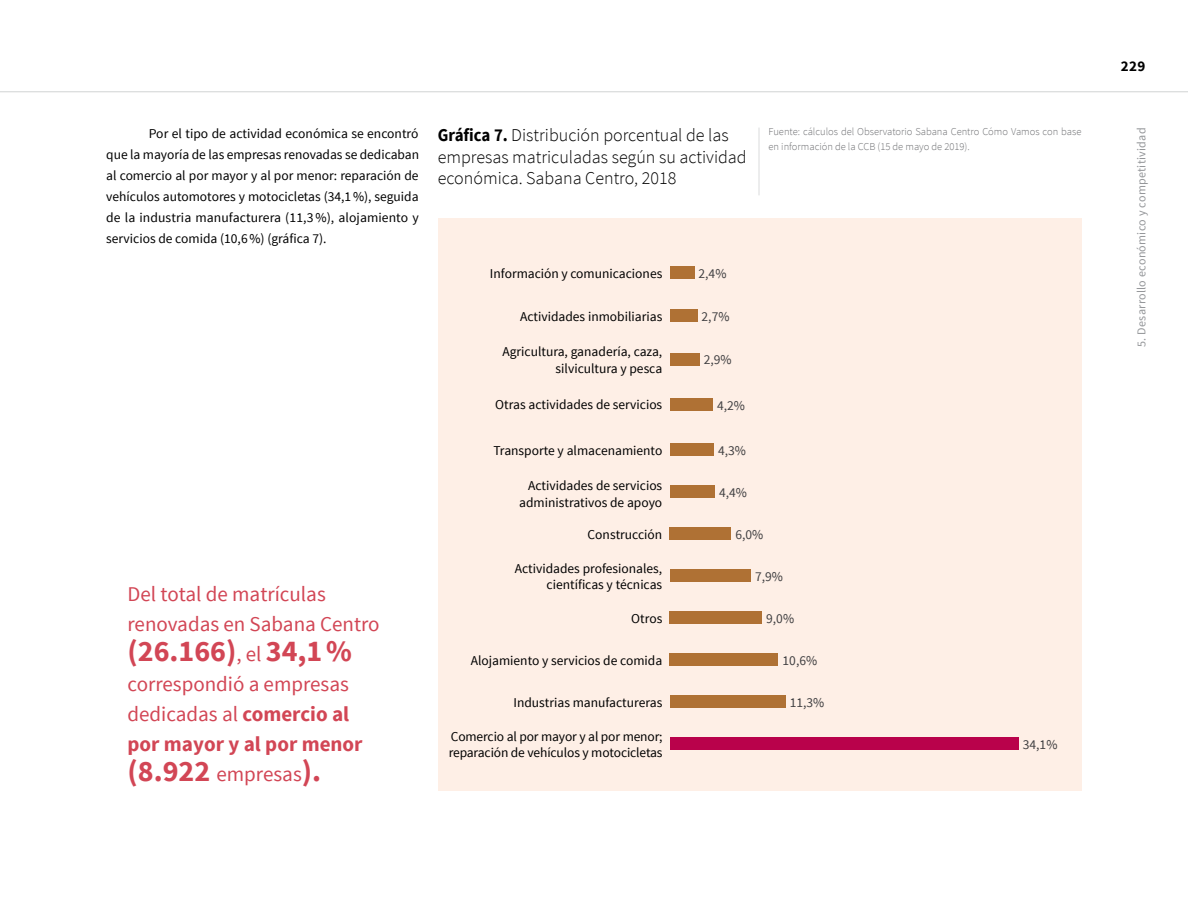
<style>
.page{position:relative;width:1188px;height:918px;background:#fff}
.page>*{position:absolute;margin:0;border:0;box-sizing:border-box;transform-origin:0 0}
.t1{font:700 30px "Source Sans Pro";color:#d24655}
.t2{font:21px/30px "Source Sans Pro";color:#d24655}
.t3{font:300 18px/21.6px "Source Sans Pro";color:#000}
.t4{font:700 15px "Source Sans Pro";color:#000}
.t5{font:13.5px/21px "Source Sans Pro";color:#000;text-align:right}
.t6{font:13.5px "Source Sans Pro";color:#414042}
.t7{font:12px "Source Sans Pro";letter-spacing:.025em;color:#939598}
.t8{font:300 10.5px/15px "Source Sans Pro";color:#6d6e71}
.s1{font-weight:400;font-size:21px}
.s2{font-weight:700}
</style>
<div class="page">
<hr style="left:0;top:91px;width:1188px;height:1px;background:#d1d3d4">
<hr style="left:758px;top:128px;width:2px;height:67px;background:#e6e7e8">
<div style="left:438px;top:219px;width:644px;height:572px;background:#feefe6"></div>
<div style="left:670px;top:696px;width:115px;height:12px;background:#af7134"></div>
<div style="left:670px;top:738px;width:348px;height:12px;background:#b9024b"></div>
<div style="left:670px;top:654px;width:108px;height:12px;background:#af7134"></div>
<div style="left:670px;top:612px;width:92px;height:12px;background:#af7134"></div>
<div style="left:670px;top:570px;width:81px;height:12px;background:#af7134"></div>
<div style="left:670px;top:528px;width:61px;height:12px;background:#af7134"></div>
<div style="left:670px;top:486px;width:45px;height:12px;background:#af7134"></div>
<div style="left:670px;top:444px;width:44px;height:12px;background:#af7134"></div>
<div style="left:670px;top:398px;width:43px;height:13px;background:#af7134"></div>
<div style="left:670px;top:353px;width:29px;height:13px;background:#af7134"></div>
<div style="left:670px;top:309px;width:27px;height:13px;background:#af7134"></div>
<div style="left:670px;top:266px;width:24px;height:13px;background:#af7134"></div>
<p class="t5" style="left:106px;top:124px;width:314px;text-align:justify;text-indent:43px">Por el tipo de actividad económica se encontró que la mayoría de las empresas renovadas se dedicaban al comercio al por mayor y al por menor: reparación de vehículos automotores y motocicletas (34,1%), seguida de la industria manufacturera (11,3%), alojamiento y servicios de comida (10,6%) (gráfica 7).</p>
<h2 class="t2" style="left:128px;top:579px;width:254px">Del total de matrículas renovadas en Sabana Centro</h2>
<h1 class="t1" style="left:128px;top:632px;width:226px">(26.166)<span class="s1">, el</span> 34,1%</h1>
<h2 class="t2" style="left:128px;top:669px;width:237px">correspondió a empresas dedicadas al <span class="s2">comercio al por mayor y al por menor</span></h2>
<h1 class="t1" style="left:128px;top:752px;width:195px">(8.922 <span class="s1">empresas</span>).</h1>
<h3 class="t3" style="left:438px;top:124px;width:310px"><span class="s2">Gráfica 7.</span> Distribución porcentual de las empresas matriculadas según su actividad económica. Sabana Centro, 2018</h3>
<p class="t8" style="left:769px;top:125px;width:314px">Fuente: cálculos del Observatorio Sabana Centro Cómo Vamos con base en información de la CCB (15 de mayo de 2019).</p>
<p class="t5" style="left:490px;top:263px;width:174px">Información y comunicaciones</p>
<p class="t6" style="left:699px;top:265px;width:29px">2,4%</p>
<p class="t5" style="left:520px;top:306px;width:144px">Actividades inmobiliarias</p>
<p class="t5" style="left:502px;top:344px;width:161px;line-height:16.2px">Agricultura, ganadería, caza, silvicultura y pesca</p>
<p class="t6" style="left:702px;top:308px;width:29px">2,7%</p>
<p class="t6" style="left:704px;top:352px;width:29px">2,9%</p>
<p class="t5" style="left:495px;top:394px;width:169px">Otras actividades de servicios</p>
<p class="t6" style="left:717px;top:397px;width:29px">4,2%</p>
<p class="t5" style="left:493px;top:440px;width:170px">Transporte y almacenamiento</p>
<p class="t6" style="left:718px;top:442px;width:29px">4,3%</p>
<p class="t5" style="left:519px;top:478px;width:145px;line-height:16.2px">Actividades de servicios administrativos de apoyo</p>
<p class="t6" style="left:719px;top:484px;width:29px">4,4%</p>
<p class="t5" style="left:588px;top:524px;width:76px">Construcción</p>
<p class="t6" style="left:736px;top:526px;width:29px">6,0%</p>
<p class="t5" style="left:515px;top:561px;width:149px;line-height:16.2px">Actividades profesionales, científicas y técnicas</p>
<p class="t6" style="left:755px;top:568px;width:29px">7,9%</p>
<p class="t5" style="left:631px;top:608px;width:33px">Otros</p>
<p class="t6" style="left:766px;top:610px;width:29px">9,0%</p>
<p class="t5" style="left:471px;top:650px;width:193px">Alojamiento y servicios de comida</p>
<p class="t6" style="left:783px;top:652px;width:36px">10,6%</p>
<p class="t5" style="left:513px;top:692px;width:150px">Industrias manufactureras</p>
<p class="t5" style="left:449px;top:728px;width:215px;line-height:16.2px;text-align:left">Comercio al por mayor y al por menor; reparación de vehículos y motocicletas</p>
<p class="t6" style="left:790px;top:694px;width:36px">11,3%</p>
<p class="t6" style="left:1023px;top:736px;width:36px">34,1%</p>
<p class="t4" style="left:1121px;top:57px;width:26px">229</p>
<p class="t7" style="left:1134px;top:347px;width:221px;rotate:-90deg">5. Desarrollo económico y competitividad</p>
</div>
